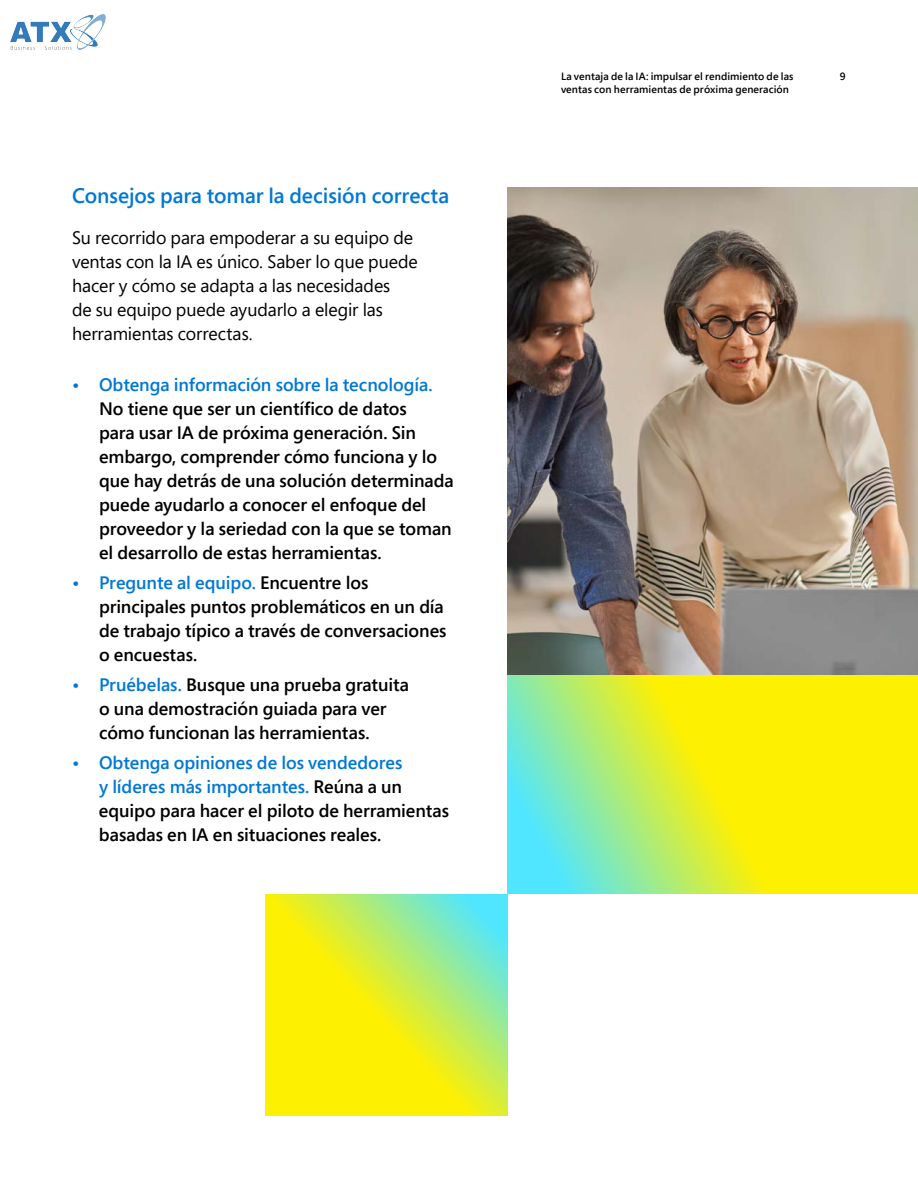
<style>
.page{position:relative;width:918px;height:1188px;background:#fff}
.page>*{position:absolute;margin:0;border:0;box-sizing:border-box;transform-origin:0 0}
.SH1{font:600 21px "Segoe Pro";letter-spacing:-.005em;color:#0078d4}
.t1{font:600 18px/24px "Segoe Pro";letter-spacing:-.005em;color:#000}
.Body_copy{font:18px/24px "Segoe Pro";letter-spacing:-.005em;color:#000}
.t2{font:600 10.5px/13.5px "Segoe Pro";letter-spacing:.01em;color:#000}
.s1{color:#0078d4}
</style>
<div class="page">
<svg style="left:507px;top:675px;width:411px;height:219px;background:#d1ed41"></svg>
<svg style="left:266px;top:894px;width:241px;height:222px;background:#d4ed3d"></svg>
<img style="left:507px;top:188px;width:411px;height:487px">
<img style="left:10px;top:14px;width:95px;height:35px">
<p class="SH1" style="left:72px;top:181px;width:379px">Consejos para tomar la decisión correcta</p>
<p class="Body_copy" style="left:72px;top:225px;width:347px">Su recorrido para empoderar a su equipo de ventas con la IA es único. Saber lo que puede hacer y cómo se adapta a las necesidades<br>de su equipo puede ayudarlo a elegir las herramientas correctas.</p>
<p class="t1" style="left:99px;top:372px;width:356px;text-indent:-27px"><span class="s1">• Obtenga información sobre la tecnología.<br></span>No tiene que ser un científico de datos<br>para usar IA de próxima generación. Sin embargo, comprender cómo funciona y lo que hay detrás de una solución determinada puede ayudarlo a conocer el enfoque del proveedor y la seriedad con la que se toman el desarrollo de estas herramientas.</p>
<p class="t1" style="left:99px;top:570px;width:349px;text-indent:-27px"><span class="s1">• Pregunte al equipo.</span> Encuentre los principales puntos problemáticos en un día de trabajo típico a través de conversaciones o encuestas.</p>
<p class="t1" style="left:99px;top:672px;width:312px;text-indent:-27px"><span class="s1">• Pruébelas.</span> Busque una prueba gratuita o una demostración guiada para ver cómo funcionan las herramientas.</p>
<p class="t1" style="left:99px;top:750px;width:352px;text-indent:-27px"><span class="s1">• Obtenga opiniones de los vendedores<br>y líderes más importantes.</span> Reúna a un equipo para hacer el piloto de herramientas basadas en IA en situaciones reales.</p>
<p class="t2" style="left:561px;top:69px;width:234px">La ventaja de la IA: impulsar el rendimiento de las ventas con herramientas de próxima generación</p>
<p class="t2" style="left:840px;top:69px;width:7px">9</p>
</div>
